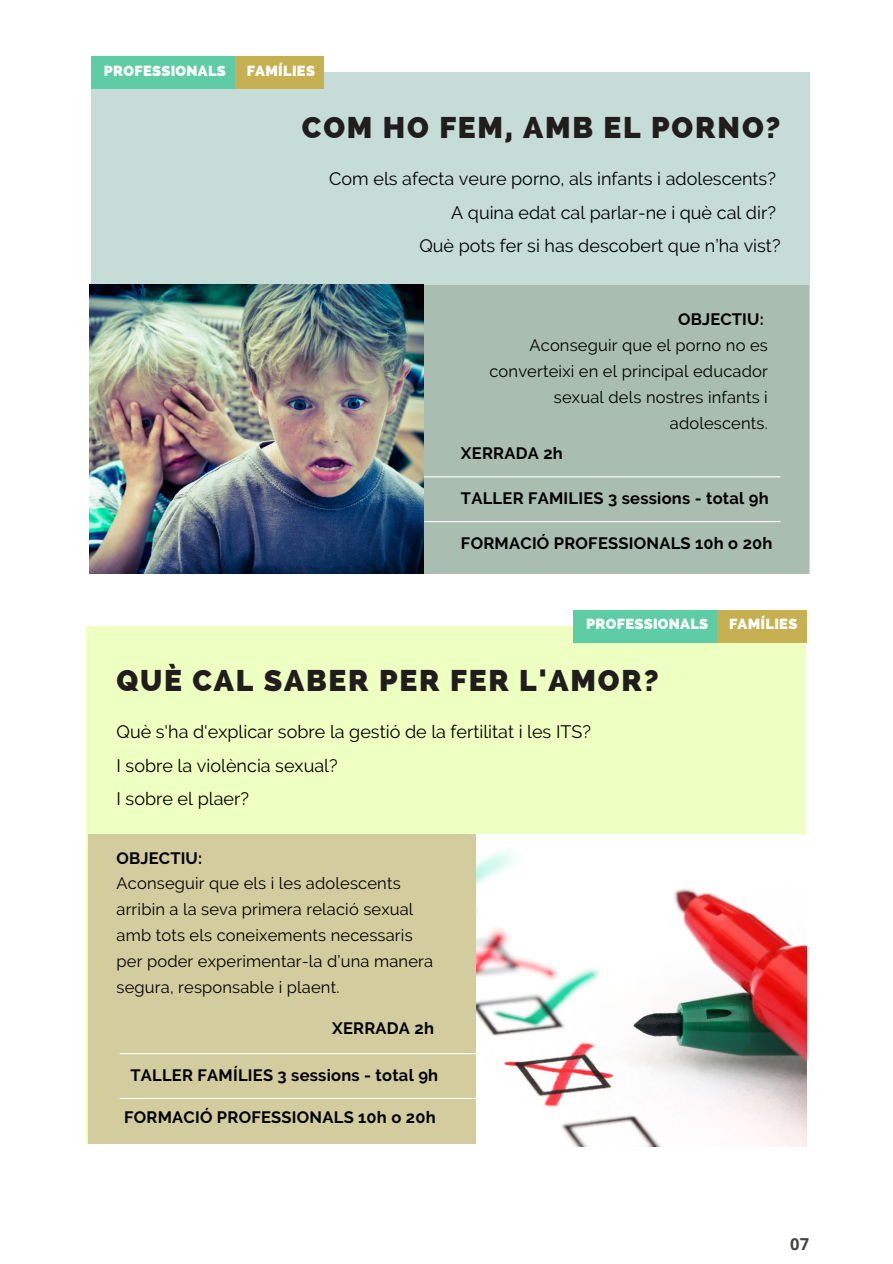
<style>
.page{position:relative;width:893px;height:1264px;background:#fff}
.page>*{position:absolute;margin:0;border:0;box-sizing:border-box;transform-origin:0 0}
.t1{font:800 30px "Raleway";letter-spacing:.06em;color:#211d1d}
.t2{font:18px/33.8px "Raleway";color:#000;text-align:right}
.t3{font:16.5px/25.8px "Raleway";letter-spacing:.01em;color:#000}
.t4{font:700 16.5px "Raleway";letter-spacing:.015em;color:#000}
.t5{font:700 16.5px "Open Sans";color:#444440}
.t6{font:800 14.7px "Raleway";letter-spacing:.02em;color:#fff}
</style>
<div class="page">
<div style="left:91px;top:72px;width:718px;height:501px;background:#c5ddd6"></div>
<div style="left:295px;top:285px;width:514px;height:288px;background:#a9beb0"></div>
<div style="left:86px;top:626px;width:720px;height:517px;background:#eeffc2"></div>
<div style="left:88px;top:834px;width:549px;height:309px;background:#d3cc9e"></div>
<div style="left:662px;top:610px;width:144px;height:32px;background:#c6b051"></div>
<div style="left:573px;top:610px;width:144px;height:32px;background:#5ecda5"></div>
<div style="left:180px;top:56px;width:144px;height:33px;background:#c6b051"></div>
<div style="left:91px;top:56px;width:144px;height:33px;background:#5ecda5"></div>
<hr style="left:404px;top:476px;width:376px;height:1px;background:#fff">
<hr style="left:404px;top:521px;width:376px;height:1px;background:#fff">
<hr style="left:120px;top:1053px;width:375px;height:1px;background:#fff">
<hr style="left:120px;top:1097px;width:375px;height:1px;background:#fff">
<img style="left:476px;top:834px;width:330px;height:312px">
<img style="left:89px;top:284px;width:334px;height:289px">
<p class="t6" style="left:104px;top:62px;width:123px">PROFESSIONALS</p>
<p class="t6" style="left:247px;top:62px;width:70px">FAMÍLIES</p>
<h1 class="t1" style="left:302px;top:110px;width:480px">COM HO FEM, AMB EL PORNO?</h1>
<p class="t2" style="left:329px;top:161px;width:453px">Com els afecta veure porno, als infants i adolescents?<br>A quina edat cal parlar-ne i què cal dir?<br>Què pots fer si has descobert que n’ha vist?</p>
<p class="t4" style="left:678px;top:310px;width:87px">OBJECTIU:</p>
<p class="t3" style="left:489px;top:332px;width:280px;text-align:right">Aconseguir que el porno no es converteixi en el principal educador sexual dels nostres infants i adolescents.</p>
<p class="t4" style="left:461px;top:444px;width:103px">XERRADA 2h</p>
<p class="t4" style="left:461px;top:489px;width:309px">TALLER FAMILIES 3 sessions - total 9h</p>
<p class="t4" style="left:461px;top:533px;width:313px">FORMACIÓ PROFESSIONALS 10h o 20h</p>
<p class="t6" style="left:586px;top:615px;width:123px">PROFESSIONALS</p>
<p class="t6" style="left:729px;top:615px;width:70px">FAMÍLIES</p>
<h1 class="t1" style="left:116px;top:662px;width:543px">QUÈ CAL SABER PER FER L'AMOR?</h1>
<p class="t2" style="left:116px;top:714px;width:476px;text-align:left">Què s'ha d'explicar sobre la gestió de la fertilitat i les ITS?<br>I sobre la violència sexual?<br>I sobre el plaer?</p>
<p class="t4" style="left:116px;top:848px;width:87px">OBJECTIU:</p>
<p class="t3" style="left:116px;top:870px;width:318px">Aconseguir que els i les adolescents arribin a la seva primera relació sexual amb tots els coneixements necessaris per poder experimentar-la d’una manera segura, responsable i plaent.</p>
<p class="t4" style="left:332px;top:1018px;width:103px">XERRADA 2h</p>
<p class="t4" style="left:130px;top:1065px;width:309px">TALLER FAMÍLIES 3 sessions - total 9h</p>
<p class="t4" style="left:124px;top:1107px;width:313px">FORMACIÓ PROFESSIONALS 10h o 20h</p>
<p class="t5" style="left:790px;top:1232px;width:21px">07</p>
</div>
